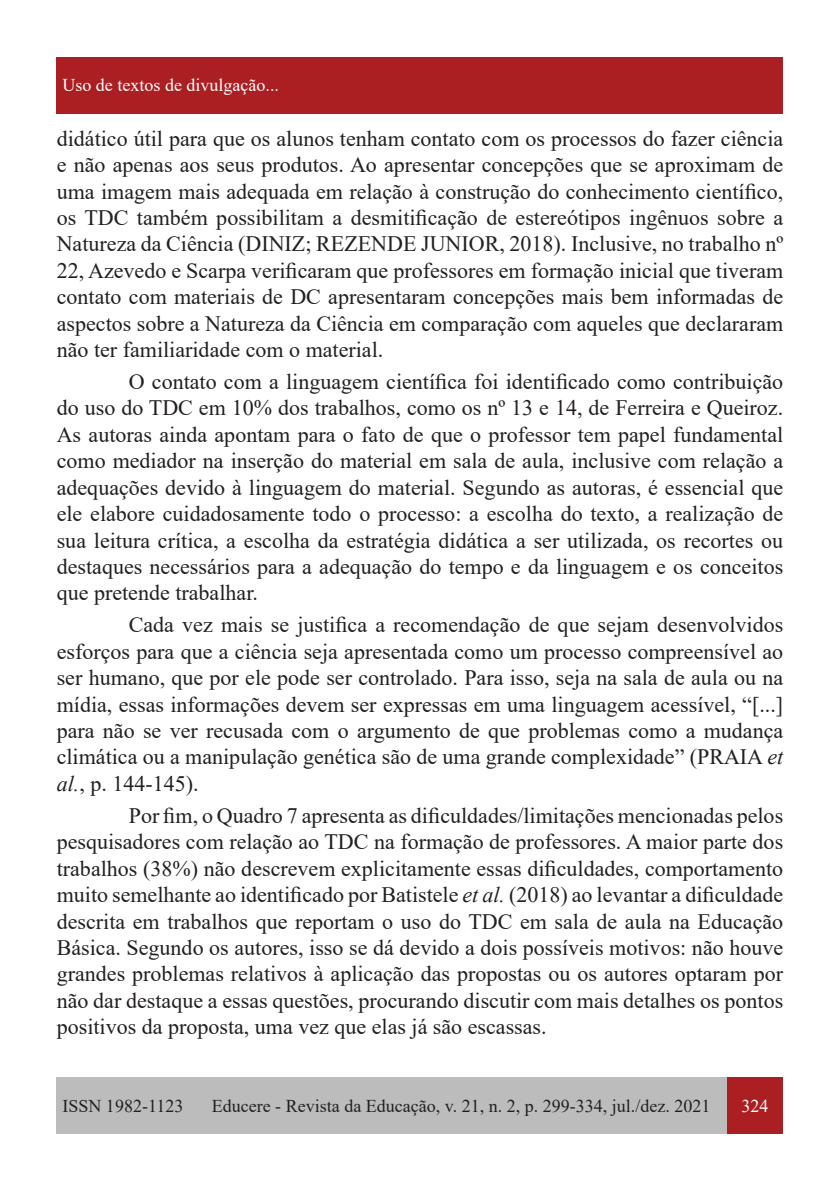
<style>
.page{position:relative;width:840px;height:1191px;background:#fff}
.page>*{position:absolute;margin:0;border:0;box-sizing:border-box;transform-origin:0 0}
.t1{font:22px/26.4px "Times New Roman";color:#231f20;text-align:justify}
.t2{font:18px "Times New Roman";color:#231f20}
.t3{font:18px "Times New Roman";color:#fff}
.s1{font-style:italic}
</style>
<div class="page">
<div style="left:57px;top:57px;width:725px;height:56px;background:#ab1e22"></div>
<div style="left:726px;top:1077px;width:56px;height:57px;background:#ab1e22"></div>
<div style="left:196px;top:1077px;width:530px;height:57px;background:#bcbcbc"></div>
<div style="left:57px;top:1077px;width:139px;height:57px;background:#bcbcbc"></div>
<p class="t3" style="left:62px;top:73px;width:218px">Uso de textos de divulgação...</p>
<p class="t1" style="left:57px;top:124px;width:727px">didático útil para que os alunos tenham contato com os processos do fazer ciência e não apenas aos seus produtos. Ao apresentar concepções que se aproximam de uma imagem mais adequada em relação à construção do conhecimento científico, os TDC também possibilitam a desmitificação de estereótipos ingênuos sobre a Natureza da Ciência (DINIZ; REZENDE JUNIOR, 2018). Inclusive, no trabalho nº 22, Azevedo e Scarpa verificaram que professores em formação inicial que tiveram contato com materiais de DC apresentaram concepções mais bem informadas de aspectos sobre a Natureza da Ciência em comparação com aqueles que declararam não ter familiaridade com o material.</p>
<p class="t1" style="left:57px;top:368px;width:727px;text-indent:72px">O contato com a linguagem científica foi identificado como contribuição do uso do TDC em 10% dos trabalhos, como os nº 13 e 14, de Ferreira e Queiroz.<br>As autoras ainda apontam para o fato de que o professor tem papel fundamental como mediador na inserção do material em sala de aula, inclusive com relação a adequações devido à linguagem do material. Segundo as autoras, é essencial que ele elabore cuidadosamente todo o processo: a escolha do texto, a realização de sua leitura crítica, a escolha da estratégia didática a ser utilizada, os recortes ou destaques necessários para a adequação do tempo e da linguagem e os conceitos que pretende trabalhar.</p>
<p class="t1" style="left:57px;top:611px;width:727px;text-indent:72px">Cada vez mais se justifica a recomendação de que sejam desenvolvidos esforços para que a ciência seja apresentada como um processo compreensível ao ser humano, que por ele pode ser controlado. Para isso, seja na sala de aula ou na mídia, essas informações devem ser expressas em uma linguagem acessível, “[...] para não se ver recusada com o argumento de que problemas como a mudança climática ou a manipulação genética são de uma grande complexidade” (PRAIA <span class="s1">et al.</span>, p. 144-145).</p>
<p class="t1" style="left:57px;top:801px;width:727px;text-indent:72px">Por fim, o Quadro 7 apresenta as dificuldades/limitações mencionadas pelos pesquisadores com relação ao TDC na formação de professores. A maior parte dos trabalhos (38%) não descrevem explicitamente essas dificuldades, comportamento muito semelhante ao identificado por Batistele <span class="s1">et al.</span> (2018) ao levantar a dificuldade descrita em trabalhos que reportam o uso do TDC em sala de aula na Educação Básica. Segundo os autores, isso se dá devido a dois possíveis motivos: não houve grandes problemas relativos à aplicação das propostas ou os autores optaram por não dar destaque a essas questões, procurando discutir com mais detalhes os pontos positivos da proposta, uma vez que elas já são escassas.</p>
<p class="t2" style="left:62px;top:1093px;width:122px">ISSN 1982-1123</p>
<p class="t2" style="left:212px;top:1093px;width:500px">Educere - Revista da Educação, v. 21, n. 2, p. 299-334, jul./dez. 2021</p>
<p class="t3" style="left:741px;top:1093px;width:28px">324</p>
</div>
